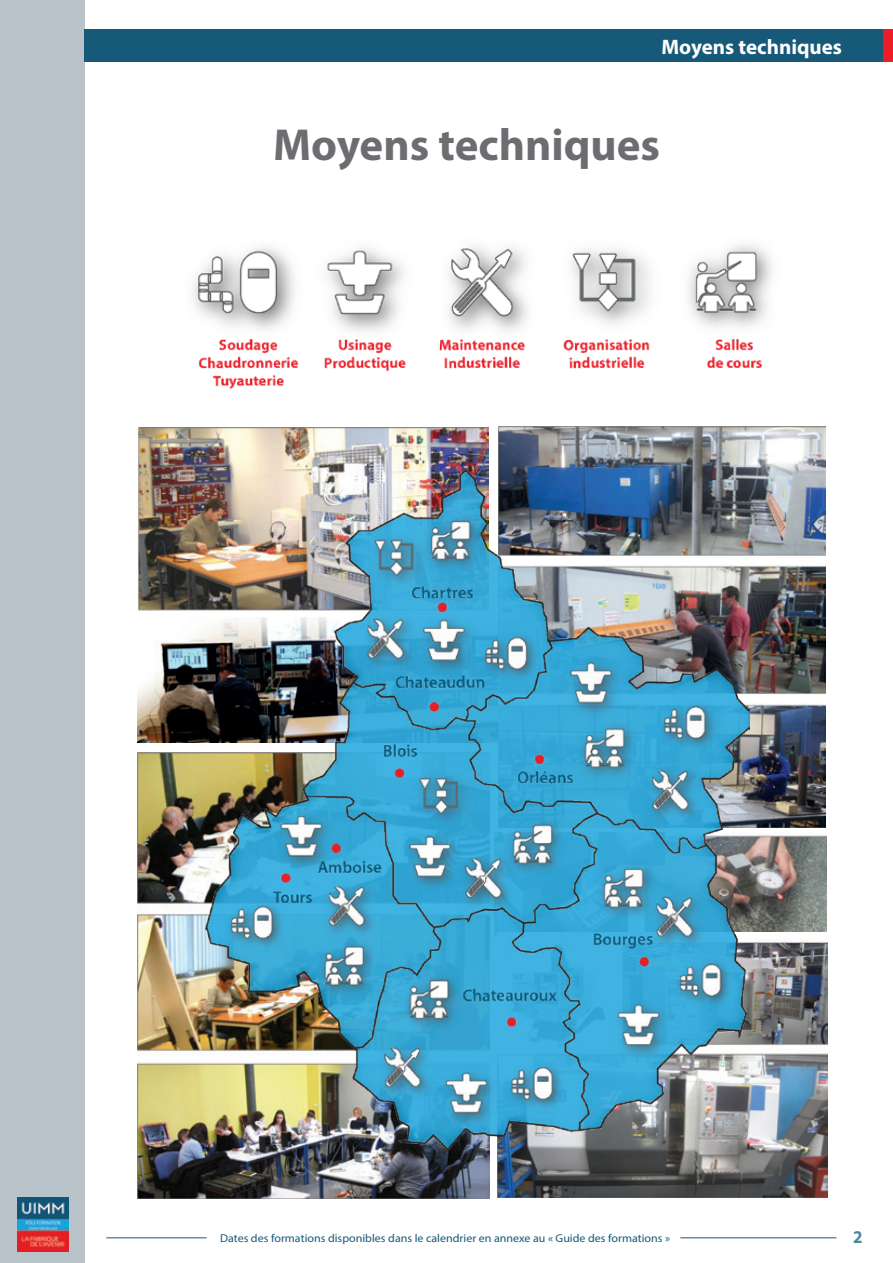
<style>
.page{position:relative;width:893px;height:1263px;background:#fff}
.page>*{position:absolute;margin:0;border:0;box-sizing:border-box;transform-origin:0 0}
.t1{font:700 45px "Myriad Pro";color:#6c6d70}
.t2{font:700 21px "Myriad Pro";color:#fff}
.t3{font:700 18px "Myriad Pro";color:#49879b;scale:.94 1}
.t4{font:11.4px "Myriad Pro";color:#175979;scale:1.05 1}
</style>
<div class="page">
<div style="left:0;top:0;width:85px;height:1263px;background:#b9c3ca"></div>
<img style="left:18px;top:1197px;width:50px;height:54px">
<hr style="left:680px;top:1237px;width:156px;height:1px;background:#175979">
<hr style="left:106px;top:1237px;width:101px;height:1px;background:#175979">
<hr style="left:892px;top:474px;width:1px;height:789px;background:#b9c3ca">
<img style="left:750px;top:832px;width:77px;height:100px">
<img style="left:498px;top:940px;width:329px;height:257px">
<img style="left:138px;top:630px;width:67px;height:113px">
<img style="left:138px;top:427px;width:351px;height:183px">
<img style="left:499px;top:427px;width:327px;height:401px">
<img style="left:137px;top:752px;width:353px;height:446px">
<img style="left:193px;top:244px;width:579px;height:145px">
<div style="left:84px;top:30px;width:809px;height:32px;background:#175979"></div>
<div style="left:883px;top:30px;width:10px;height:32px;background:#eb1d29"></div>
<img style="left:205px;top:469px;width:545px;height:680px">
<h2 class="t2" style="left:661px;top:33px;width:182px">Moyens techniques</h2>
<h1 class="t1" style="left:273px;top:115px;width:389px">Moyens techniques</h1>
<p class="t4" style="left:220px;top:1231px;width:430px">Dates des formations disponibles dans le calendrier en annexe au « Guide des formations »</p>
<h3 class="t3" style="left:853px;top:1225px;width:11px">2</h3>
</div>
